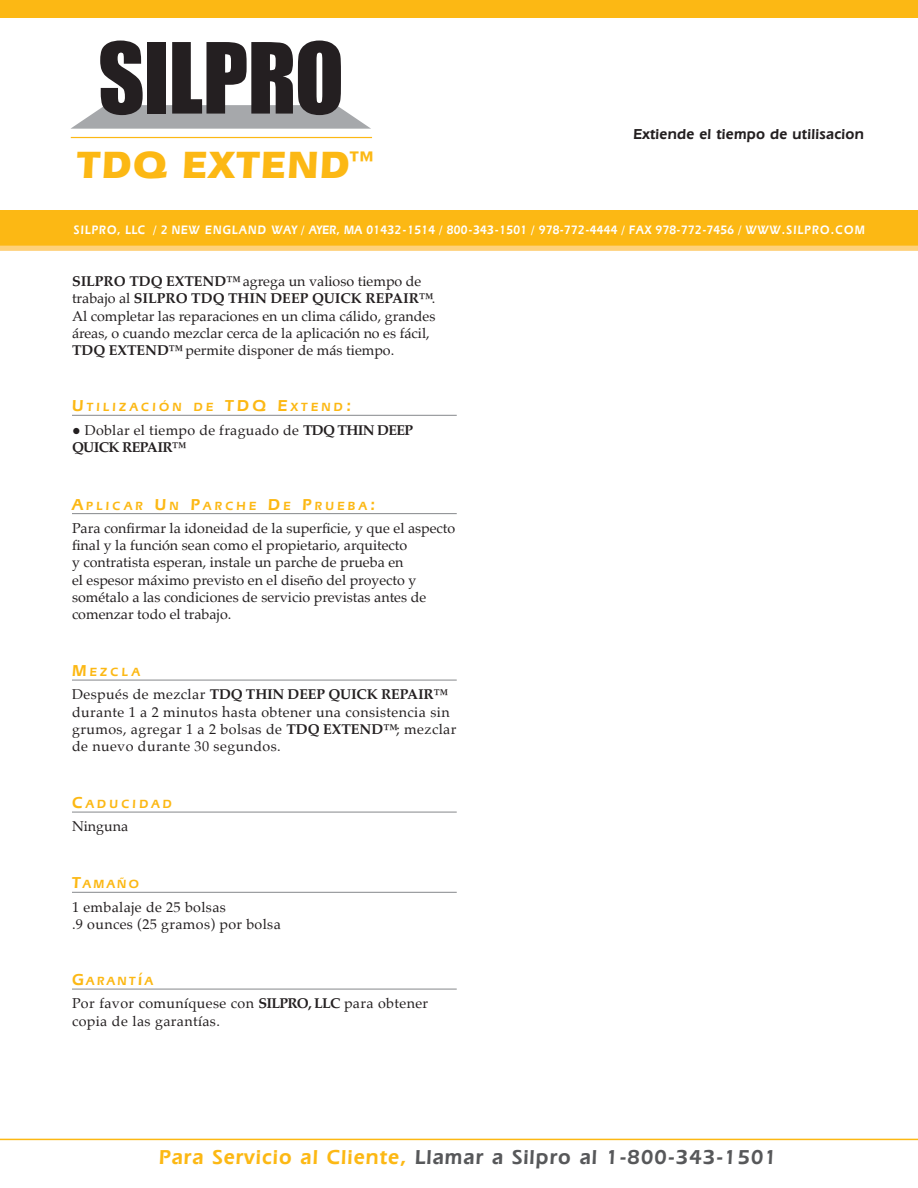
<style>
.page{position:relative;width:918px;height:1188px;background:#fff}
.page>*{position:absolute;margin:0;border:0;box-sizing:border-box;transform-origin:0 0}
.t1{font:700 39.6px "Eras IT Cby BT";letter-spacing:.04em;color:#fcb814}
.t2{font:600 21px "Eras IT Cby BT";letter-spacing:.05em;color:#57585a}
.t3{font:600 15px "Eras IT Cby BT";letter-spacing:.02em;color:#231f20}
._01_Body{font:14.25px/17.2px "Palatino";color:#231f20}
._01_Body-2{font:14.25px/17.2px "Palatino";letter-spacing:.03em;color:#231f20}
._01_Body-3{font:14.25px/17.2px "Palatino";letter-spacing:.025em;color:#231f20}
.t4{font:700 14.25px/17.2px "Palatino";color:#231f20}
._01_Body-4{font:14.25px/17.2px "Palatino";letter-spacing:.02em;color:#231f20}
.t5{font:600 12.75px "Eras IT Cby BT";letter-spacing:.025em;color:#fff;scale:.9 1}
._02_Body_sub_w_rule{font:600 12.3px "Eras IT Cby BT";letter-spacing:.265em;color:#fcb814}
.s1{font-weight:600;font-size:37.2px}
.s2{font-weight:400}
.s3{font-weight:700}
.s4{font-size:16.5px}
.s5{color:#fcb814}
</style>
<div class="page">
<hr style="left:71px;top:137px;width:301px;height:1px;background:#fcb814">
<svg style="left:71px;top:41px;width:300px;height:88px"></svg>
<hr style="left:72px;top:415px;width:385px;height:1px;background:#939598">
<hr style="left:72px;top:513px;width:385px;height:1px;background:#939598">
<hr style="left:72px;top:680px;width:385px;height:1px;background:#939598">
<hr style="left:72px;top:812px;width:385px;height:1px;background:#939598">
<hr style="left:72px;top:892px;width:385px;height:1px;background:#939598">
<hr style="left:72px;top:989px;width:385px;height:1px;background:#939598">
<div style="left:0;top:0;width:918px;height:18px;background:#fcb814"></div>
<hr style="left:0;top:1139px;width:918px;height:1px;background:#fcb814">
<div style="left:0;top:210px;width:918px;height:36px;background:#fcb814"></div>
<div style="left:0;top:246px;width:918px;height:5px;background:#fed17b"></div>
<p class="t1" style="left:77px;top:140px;width:301px">TDQ EXTEND<span class="s1">™</span></p>
<p class="t3" style="left:634px;top:125px;width:232px">Extiende el tiempo de utilisacion</p>
<p class="t5" style="left:74px;top:222px;width:880px">SILPRO, LLC / 2 NEW ENGLAND WAY / AYER, MA 01432-1514 / 800-343-1501 / 978-772-4444 / FAX 978-772-7456 / WWW.SILPRO.COM</p>
<p class="t4" style="left:72px;top:272px;width:365px">SILPRO TDQ EXTEND™ <span class="s2">agrega un valioso tiempo de trabajo al</span> SILPRO TDQ THIN DEEP QUICK REPAIR™<span class="s2">.</span></p>
<p class="_01_Body" style="left:72px;top:307px;width:365px">Al completar las reparaciones en un clima cálido, grandes áreas, o cuando mezclar cerca de la aplicación no es fácil,<br><span class="s3">TDQ EXTEND™</span> permite disponer de más tiempo.</p>
<p class="_02_Body_sub_w_rule" style="left:72px;top:400px;width:281px"><span class="s4">U</span>TILIZACIÓN DE <span class="s4">TD Q E</span>XTEND<span class="s4">:</span></p>
<p class="_01_Body-4" style="left:72px;top:421px;width:343px">● Doblar el tiempo de fraguado de <span class="s3">TDQ THIN DEEP<br>QUICK REPAIR™</span></p>
<p class="_02_Body_sub_w_rule" style="left:72px;top:498px;width:305px"><span class="s4">A</span>PLICAR <span class="s4">U</span>N <span class="s4">P</span>ARCHE <span class="s4">D</span>E <span class="s4">P</span>RUEBA<span class="s4">:</span></p>
<p class="_01_Body" style="left:72px;top:519px;width:385px">Para confirmar la idoneidad de la superficie, y que el aspecto final y la función sean como el propietario, arquitecto<br>y contratista esperan, instale un parche de prueba en<br>el espesor máximo previsto en el diseño del proyecto y sométalo a las condiciones de servicio previstas antes de comenzar todo el trabajo.</p>
<p class="_02_Body_sub_w_rule" style="left:72px;top:664px;width:70px"><span class="s4">M</span>EZCLA</p>
<p class="_01_Body-2" style="left:72px;top:686px;width:386px">Después de mezclar <span class="s3">TDQ THIN DEEP QUICK REPAIR™ </span>durante 1 a 2 minutos hasta obtener una consistencia sin grumos, agregar 1 a 2 bolsas de <span class="s3">TDQ EXTEND™</span>; mezclar de nuevo durante 30 segundos.</p>
<p class="_02_Body_sub_w_rule" style="left:72px;top:796px;width:101px"><span class="s4">C</span>ADUCIDAD</p>
<p class="_01_Body" style="left:72px;top:818px;width:58px">Ninguna</p>
<p class="_02_Body_sub_w_rule" style="left:72px;top:877px;width:69px"><span class="s4">T</span>AMAÑO</p>
<p class="_01_Body-3" style="left:72px;top:898px;width:155px">1 embalaje de 25 bolsas</p>
<p class="_01_Body-3" style="left:72px;top:915px;width:210px">.9 ounces (25 gramos) por bolsa</p>
<p class="_02_Body_sub_w_rule" style="left:72px;top:973px;width:83px"><span class="s4">G</span>ARANT<span class="s4">í</span>A</p>
<p class="_01_Body-3" style="left:72px;top:995px;width:358px">Por favor comuníquese con <span class="s3">SILPRO, LLC</span> para obtener copia de las garantías.</p>
<p class="t2" style="left:159px;top:1144px;width:619px"><span class="s5">Para Servicio al Cliente,</span> Llamar a Silpro al 1-800-343-1501</p>
</div>
